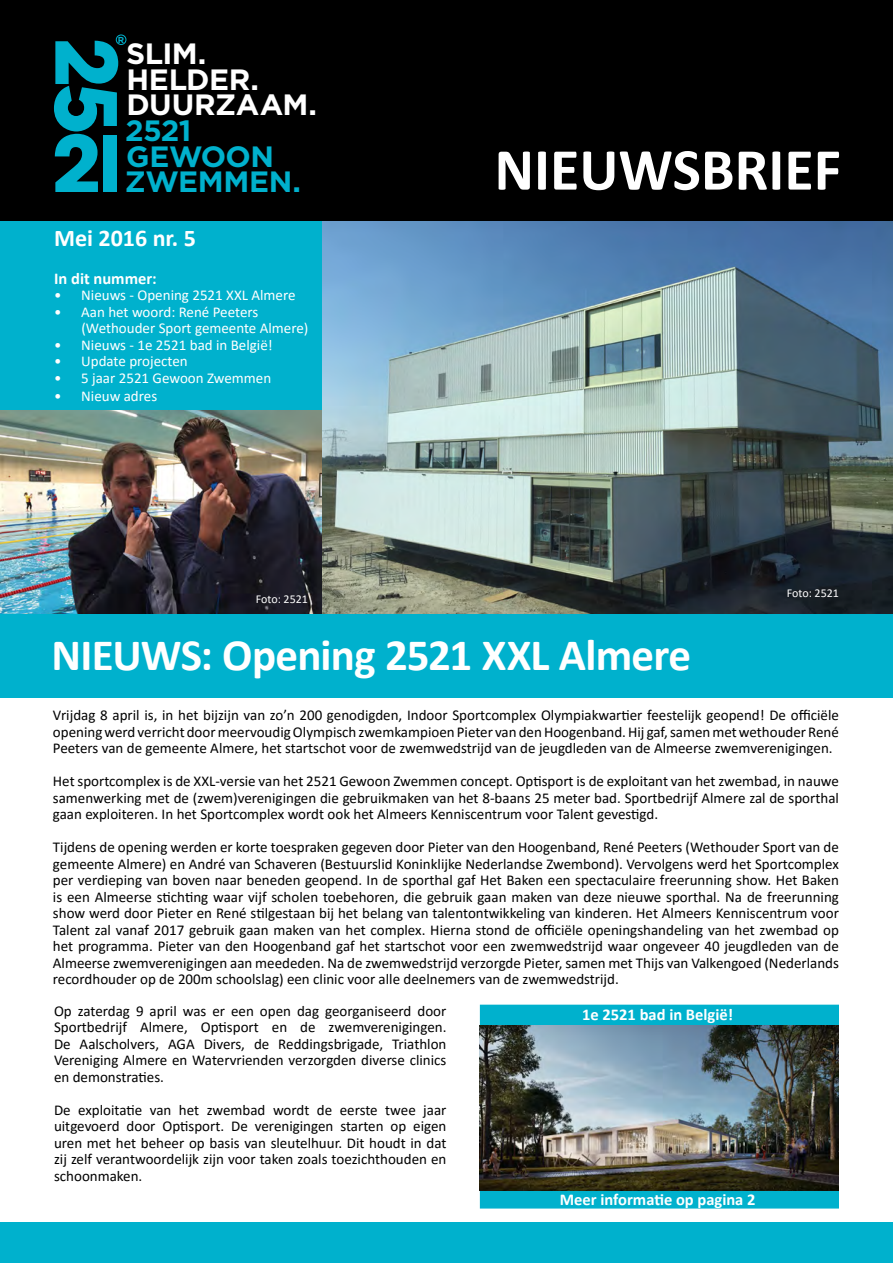
<style>
.page{position:relative;width:893px;height:1263px;background:#fff}
.page>*{position:absolute;margin:0;border:0;box-sizing:border-box;transform-origin:0 0}
.t1{font:700 60px "Gotham";color:#fff}
.t2{font:700 60px "Calibri";color:#fff}
.t3{font:700 45px "Calibri";letter-spacing:-.02em;color:#fff}
.t4{font:700 29.4px/25.7px "Gotham";letter-spacing:-.015em;color:#fff}
.t5{font:700 29.4px/25.7px "Gotham";letter-spacing:-.015em;color:#00b1cd}
.t6{font:700 24px "Calibri";color:#fff}
.t7{font:700 16.5px "Calibri";color:#fff}
.t8{font:15px/16.5px "Calibri";color:#000;text-align:justify}
.t9{font:15px/16.5px "Calibri";color:#fff}
.t10{font:12px "Calibri";color:#fff}
.t11{font:700 8.7px "Gotham";color:#00b1cd}
</style>
<div class="page">
<div style="left:480px;top:1005px;width:359px;height:203px;background:#00b1cd"></div>
<img style="left:321px;top:221px;width:572px;height:393px">
<div style="left:0;top:216px;width:321px;height:195px;background:#00b1cd"></div>
<img style="left:0;top:411px;width:321px;height:203px">
<div style="left:0;top:1222px;width:893px;height:41px;background:#00b1cd"></div>
<div style="left:0;top:0;width:893px;height:213px;background:#000"></div>
<div style="left:0;top:9px;width:893px;height:212px;background:#000"></div>
<div style="left:0;top:614px;width:893px;height:84px;background:#00b1cd"></div>
<svg style="left:54px;top:41px;width:64px;height:150px"></svg>
<div style="left:104px;top:135px;width:13px;height:56px;background:#00b1cd"></div>
<div style="left:116px;top:35px;width:10px;height:10px;border:1px solid #00b1cd;border-radius:50%"></div>
<img style="left:480px;top:1026px;width:359px;height:164px">
<p class="t11" style="left:118px;top:34px;width:8px">R</p>
<h3 class="t4" style="left:126px;top:41px;width:192px">SLIM.<br>HELDER.<br>DUURZAAM.</h3>
<h3 class="t5" style="left:125px;top:118px;width:178px">2521<br>GEWOON<br>ZWEMMEN.</h3>
<h3 class="t6" style="left:54px;top:221px;width:143px">Mei 2016 nr. 5</h3>
<p class="t7" style="left:54px;top:267px;width:104px">In dit nummer:</p>
<p class="t9" style="left:54px;top:287px;width:243px">• Nieuws - Opening 2521 XXL Almere</p>
<p class="t9" style="left:81px;top:303px;width:229px;text-indent:-27px">• Aan het woord: René Peeters (Wethouder Sport gemeente Almere)</p>
<p class="t9" style="left:54px;top:336px;width:220px">• Nieuws - 1e 2521 bad in België!</p>
<p class="t9" style="left:54px;top:353px;width:135px">• Update projecten</p>
<p class="t9" style="left:54px;top:369px;width:219px">• 5 jaar 2521 Gewoon Zwemmen</p>
<p class="t9" style="left:54px;top:387px;width:105px">• Nieuw adres</p>
<p class="t10" style="left:256px;top:591px;width:54px">Foto: 2521</p>
<h1 class="t1" style="left:406px;top:114px;width:446px">NIEUWSBRIEF</h1>
<h1 class="t2" style="left:494px;top:127px;width:348px">NIEUWSBRIEF</h1>
<p class="t10" style="left:787px;top:585px;width:54px">Foto: 2521</p>
<h2 class="t3" style="left:52px;top:623px;width:641px">NIEUWS: Opening 2521 XXL Almere</h2>
<p class="t8" style="left:53px;top:707px;width:787px">Vrijdag 8 april is, in het bijzijn van zo’n 200 genodigden, Indoor Sportcomplex Olympiakwartier feestelijk geopend! De officiële opening werd verricht door meervoudig Olympisch zwemkampioen Pieter van den Hoogenband. Hij gaf, samen met wethouder René Peeters van de gemeente Almere, het startschot voor de zwemwedstrijd van de jeugdleden van de Almeerse zwemverenigingen.</p>
<p class="t8" style="left:53px;top:773px;width:787px">Het sportcomplex is de XXL-versie van het 2521 Gewoon Zwemmen concept. Optisport is de exploitant van het zwembad, in nauwe samenwerking met de (zwem)verenigingen die gebruikmaken van het 8-baans 25 meter bad. Sportbedrijf Almere zal de sporthal gaan exploiteren. In het Sportcomplex wordt ook het Almeers Kenniscentrum voor Talent gevestigd.</p>
<p class="t8" style="left:53px;top:839px;width:787px">Tijdens de opening werden er korte toespraken gegeven door Pieter van den Hoogenband, René Peeters (Wethouder Sport van de gemeente Almere) en André van Schaveren (Bestuurslid Koninklijke Nederlandse Zwembond). Vervolgens werd het Sportcomplex per verdieping van boven naar beneden geopend. In de sporthal gaf Het Baken een spectaculaire freerunning show. Het Baken is een Almeerse stichting waar vijf scholen toebehoren, die gebruik gaan maken van deze nieuwe sporthal. Na de freerunning show werd door Pieter en René stilgestaan bij het belang van talentontwikkeling van kinderen. Het Almeers Kenniscentrum voor Talent zal vanaf 2017 gebruik gaan maken van het complex. Hierna stond de officiële openingshandeling van het zwembad op het programma. Pieter van den Hoogenband gaf het startschot voor een zwemwedstrijd waar ongeveer 40 jeugdleden van de Almeerse zwemverenigingen aan meededen. Na de zwemwedstrijd verzorgde Pieter, samen met Thijs van Valkengoed (Nederlands recordhouder op de 200m schoolslag) een clinic voor alle deelnemers van de zwemwedstrijd.</p>
<p class="t8" style="left:54px;top:1002px;width:394px">Op zaterdag 9 april was er een open dag georganiseerd door Sportbedrijf Almere, Optisport en de zwemverenigingen.<br>De Aalscholvers, AGA Divers, de Reddingsbrigade, Triathlon Vereniging Almere en Watervrienden verzorgden diverse clinics en demonstraties.</p>
<p class="t8" style="left:54px;top:1101px;width:394px">De exploitatie van het zwembad wordt de eerste twee jaar uitgevoerd door Optisport. De verenigingen starten op eigen uren met het beheer op basis van sleutelhuur. Dit houdt in dat zij zelf verantwoordelijk zijn voor taken zoals toezichthouden en schoonmaken.</p>
<p class="t7" style="left:582px;top:1003px;width:153px">1e 2521 bad in België!</p>
<p class="t7" style="left:560px;top:1188px;width:197px">Meer informatie op pagina 2</p>
</div>
